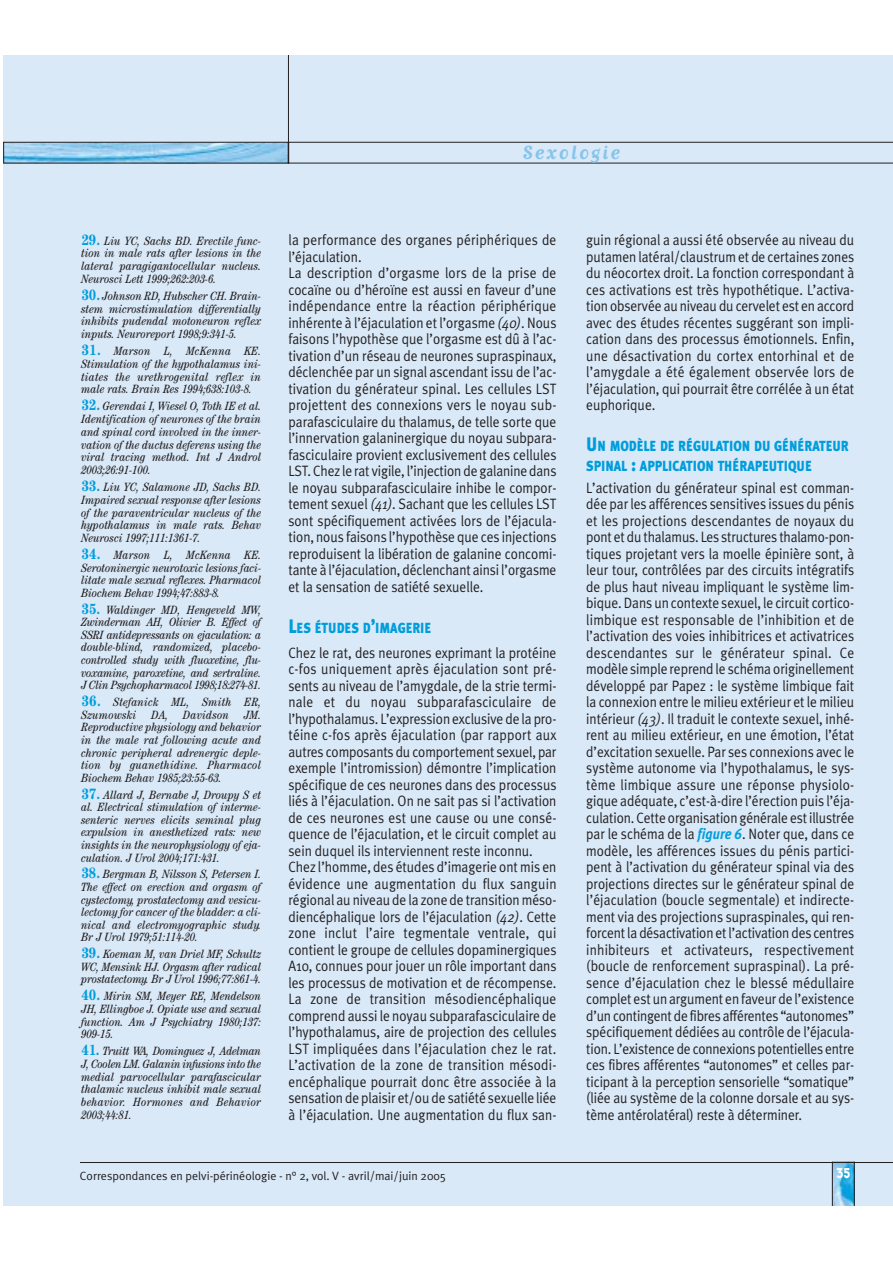
<style>
.page{position:relative;width:893px;height:1263px;background:#fff}
.page>*{position:absolute;margin:0;border:0;box-sizing:border-box;transform-origin:0 0}
.t1{font:700 22.5px "Matrix Script";letter-spacing:.095em;color:#87c4eb}
.t2{font:15px/16.5px "Meta Plus Normal";color:#231f20;scale:.9 1}
.t3{font:15px "Typeface Six";color:#fff;scale:.8 1}
.t4{font:900 14.7px/19.5px "Meta Plus";color:#009ddc;scale:.85 1}
.t5{font:italic condensed 12px/12.6px "Century";color:#231f20;text-align:justify}
.t6{font:12px "Meta Plus Normal";color:#231f20}
.s1{font-weight:700;font-style:normal;font-size:15px;color:#009ddc}
.s2{font-style:italic}
.s3{font-size:19.5px}
.s4{font-family:"Meta Plus";font-weight:700;font-style:italic;color:#009ddc}
</style>
<div class="page">
<div style="left:3px;top:56px;width:889px;height:1150px;background:#d9e9f8"></div>
<img style="left:833px;top:1163px;width:21px;height:43px">
<hr style="left:832px;top:1162px;width:1px;height:44px;background:#231f20">
<hr style="left:854px;top:1162px;width:1px;height:44px;background:#231f20">
<hr style="left:80px;top:1162px;width:812px;height:1px;background:#231f20">
<svg style="left:3px;top:142px;width:889px;height:22px"></svg>
<hr style="left:288px;top:56px;width:1px;height:107px;background:#231f20">
<h1 class="t1" style="left:522px;top:138px;width:99px">Sexologie</h1>
<p class="t5" style="left:81px;top:235px;width:181px"><span class="s1">29.</span> Liu YC, Sachs BD. Erectile func&shy;tion in male rats after lesions in the lateral paragigantocellular nucleus.<br>Neurosci Lett 1999;262:203-6.</p>
<p class="t5" style="left:81px;top:290px;width:181px"><span class="s1">30.</span> Johnson RD, Hubscher CH. Brain&shy;stem microstimulation differentially inhibits pudendal motoneuron reflex inputs. Neuroreport 1998;9:341-5.</p>
<p class="t5" style="left:81px;top:346px;width:181px"><span class="s1">31.</span> Marson L, McKenna KE.<br>Stimulation of the hypothalamus ini&shy;tiates the urethrogenital reflex in male rats. Brain Res 1994;638:103-8.</p>
<p class="t5" style="left:81px;top:401px;width:181px"><span class="s1">32.</span> Gerendai I, Wiesel O, Toth IE et al.<br>Identification of neurones of the brain and spinal cord involved in the inner&shy;vation of the ductus deferens using the viral tracing method. Int J Androl 2003;26:91-100.</p>
<p class="t5" style="left:81px;top:482px;width:181px"><span class="s1">33.</span> Liu YC, Salamone JD, Sachs BD.<br>Impaired sexual response after lesions of the paraventricular nucleus of the hypothalamus in male rats. Behav Neurosci 1997;111:1361-7.</p>
<p class="t5" style="left:81px;top:550px;width:181px"><span class="s1">34.</span> Marson L, McKenna KE.<br>Serotoninergic neurotoxic lesions faci&shy;litate male sexual reflexes. Pharmacol Biochem Behav 1994;47:883-8.</p>
<p class="t5" style="left:81px;top:604px;width:181px"><span class="s1">35.</span> Waldinger MD, Hengeveld MW, Zwinderman AH, Olivier B. Effect of SSRI antidepressants on ejaculation: a double-blind, randomized, placebo&shy;controlled study with fluoxetine, flu&shy;voxamine, paroxetine, and sertraline.<br>J Clin Psychopharmacol 1998;18:274-81.</p>
<p class="t5" style="left:81px;top:697px;width:181px"><span class="s1">36.</span> Stefanick ML, Smith ER, Szumowski DA, Davidson JM.<br>Reproductive physiology and behavior in the male rat following acute and chronic peripheral adrenergic deple&shy;tion by guanethidine. Pharmacol Biochem Behav 1985;23:55-63.</p>
<p class="t5" style="left:81px;top:789px;width:181px"><span class="s1">37.</span> Allard J, Bernabe J, Droupy S et al. Electrical stimulation of interme&shy;senteric nerves elicits seminal plug expulsion in anesthetized rats: new insights in the neurophysiology of eja&shy;culation. J Urol 2004;171:431.</p>
<p class="t5" style="left:81px;top:869px;width:181px"><span class="s1">38.</span> Bergman B, Nilsson S, Petersen I.<br>The effect on erection and orgasm of cystectomy, prostatectomy and vesicu&shy;lectomy for cancer of the bladder: a cli&shy;nical and electromyographic study.<br>Br J Urol 1979;51:114-20.</p>
<p class="t5" style="left:81px;top:949px;width:181px"><span class="s1">39.</span> Koeman M, van Driel MF, Schultz WC, Mensink HJ. Orgasm after radical prostatectomy. Br J Urol 1996;77:861-4.</p>
<p class="t5" style="left:81px;top:991px;width:181px"><span class="s1">40.</span> Mirin SM, Meyer RE, Mendelson JH, Ellingboe J. Opiate use and sexual function. Am J Psychiatry 1980;137:<br>909-15.</p>
<p class="t5" style="left:81px;top:1046px;width:181px"><span class="s1">41.</span> Truitt WA, Dominguez J, Adelman J, Coolen LM. Galanin infusions into the medial parvocellular parafascicular thalamic nucleus inhibit male sexual behavior. Hormones and Behavior 2003;44:81.</p>
<p class="t2" style="left:288px;top:234px;width:299px">la performance des organes périphériques de l’éjaculation.<br>La description d’orgasme lors de la prise de cocaïne ou d’héroïne est aussi en faveur d’une indépendance entre la réaction périphérique inhérente à l’éjaculation et l’orgasme <span class="s2">(40)</span>. Nous faisons l’hypothèse que l’orgasme est dû à l’ac&shy;tivation d’un réseau de neurones supraspinaux, déclenchée par un signal ascendant issu de l’ac&shy;tivation du générateur spinal. Les cellules LST projettent des connexions vers le noyau sub&shy;parafasciculaire du thalamus, de telle sorte que l’innervation galaninergique du noyau subpara&shy;fasciculaire provient exclusivement des cellules LST. Chez le rat vigile, l’injection de galanine dans le noyau subparafasciculaire inhibe le compor&shy;tement sexuel <span class="s2">(41)</span>. Sachant que les cellules LST sont spécifiquement activées lors de l’éjacula&shy;tion, nous faisons l’hypothèse que ces injections reproduisent la libération de galanine concomi&shy;tante à l’éjaculation, déclenchant ainsi l’orgasme et la sensation de satiété sexuelle.</p>
<p class="t4" style="left:288px;top:619px;width:169px"><span class="s3">L</span>ES ÉTUDES D<span class="s3">’</span>IMAGERIE</p>
<p class="t2" style="left:288px;top:646px;width:299px">Chez le rat, des neurones exprimant la protéine c-fos uniquement après éjaculation sont pré&shy;sents au niveau de l’amygdale, de la strie termi&shy;nale et du noyau subparafasciculaire de l’hypothalamus. L’expression exclusive de la pro&shy;téine c-fos après éjaculation (par rapport aux autres composants du comportement sexuel, par exemple l’intromission) démontre l’implication spécifique de ces neurones dans des processus liés à l’éjaculation. On ne sait pas si l’activation de ces neurones est une cause ou une consé&shy;quence de l’éjaculation, et le circuit complet au sein duquel ils interviennent reste inconnu.<br>Chez l’homme, des études d’imagerie ont mis en évidence une augmentation du flux sanguin régional au niveau de la zone de transition méso&shy;diencéphalique lors de l’éjaculation <span class="s2">(42)</span>. Cette zone inclut l’aire tegmentale ventrale, qui contient le groupe de cellules dopaminergiques A10, connues pour jouer un rôle important dans les processus de motivation et de récompense.<br>La zone de transition mésodiencéphalique comprend aussi le noyau subparafasciculaire de l’hypothalamus, aire de projection des cellules LST impliquées dans l’éjaculation chez le rat.<br>L’activation de la zone de transition mésodi&shy;encéphalique pourrait donc être associée à la sensation de plaisir et/ou de satiété sexuelle liée à l’éjaculation. Une augmentation du flux san-</p>
<p class="t2" style="left:586px;top:234px;width:299px;text-align:justify">guin régional a aussi été observée au niveau du putamen latéral/claustrum et de certaines zones du néocortex droit. La fonction correspondant à ces activations est très hypothétique. L’activa&shy;tion observée au niveau du cervelet est en accord avec des études récentes suggérant son impli&shy;cation dans des processus émotionnels. Enfin, une désactivation du cortex entorhinal et de l’amygdale a été également observée lors de l’éjaculation, qui pourrait être corrélée à un état euphorique.</p>
<p class="t4" style="left:586px;top:438px;width:310px"><span class="s3">U</span>N MODÈLE DE RÉGULATION DU GÉNÉRATEUR<br>SPINAL <span class="s3">:</span> APPLICATION THÉRAPEUTIQUE</p>
<p class="t2" style="left:586px;top:481px;width:299px;text-align:justify">L’activation du générateur spinal est comman&shy;dée par les afférences sensitives issues du pénis et les projections descendantes de noyaux du pont et du thalamus. Les structures thalamo-pon&shy;tiques projetant vers la moelle épinière sont, à leur tour, contrôlées par des circuits intégratifs de plus haut niveau impliquant le système lim&shy;bique. Dans un contexte sexuel, le circuit cortico&shy;limbique est responsable de l’inhibition et de l’activation des voies inhibitrices et activatrices descendantes sur le générateur spinal. Ce modèle simple reprend le schéma originellement développé par Papez : le système limbique fait la connexion entre le milieu extérieur et le milieu intérieur <span class="s2">(43)</span>. Il traduit le contexte sexuel, inhé&shy;rent au milieu extérieur, en une émotion, l’état d’excitation sexuelle. Par ses connexions avec le système autonome via l’hypothalamus, le sys&shy;tème limbique assure une réponse physiolo&shy;gique adéquate, c’est-à-dire l’érection puis l’éja&shy;culation. Cette organisation générale est illustrée par le schéma de la <span class="s4">figure 6</span>. Noter que, dans ce modèle, les afférences issues du pénis partici&shy;pent à l’activation du générateur spinal via des projections directes sur le générateur spinal de l’éjaculation (boucle segmentale) et indirecte&shy;ment via des projections supraspinales, qui ren&shy;forcent la désactivation et l’activation des centres inhibiteurs et activateurs, respectivement (boucle de renforcement supraspinal). La pré&shy;sence d’éjaculation chez le blessé médullaire complet est un argument en faveur de l’existence d’un contingent de fibres afférentes “autonomes” spécifiquement dédiées au contrôle de l’éjacula&shy;tion. L’existence de connexions potentielles entre ces fibres afférentes “autonomes” et celles par&shy;ticipant à la perception sensorielle “somatique” (liée au système de la colonne dorsale et au sys&shy;tème antérolatéral) reste à déterminer.</p>
<p class="t6" style="left:80px;top:1172px;width:368px">Correspondances en pelvi-périnéologie - n° 2, vol. V - avril/mai/juin 2005</p>
<p class="t3" style="left:836px;top:1164px;width:19px">35</p>
</div>
